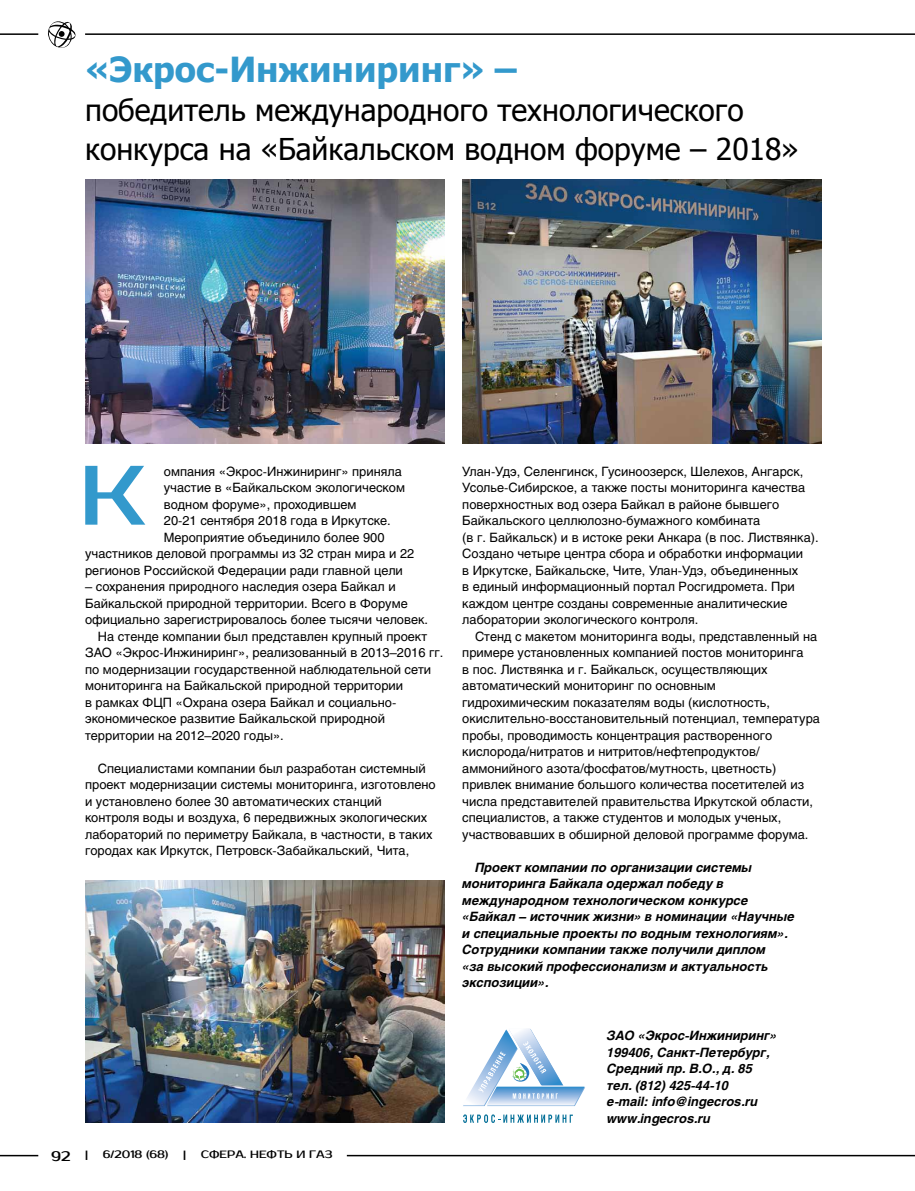
<style>
.page{position:relative;width:915px;height:1191px;background:#fff}
.page>*{position:absolute;margin:0;border:0;box-sizing:border-box;transform-origin:0 0}
.t1{font:84px "Prosto";color:#39c}
.t2{font:700 34.5px "Tahoma";color:#39c}
.t3{font:30px/39px "Tahoma";color:#000}
.t4{font:13.5px "Prosto";color:#000}
.t5{font:12.75px/16.5px "Helios";color:#000}
.t6{font:italic 700 12.75px/16.5px "Helios";color:#000}
.t7{font:10.5px "Prosto";color:#000}
</style>
<div class="page">
<img style="left:85px;top:880px;width:359px;height:242px">
<img style="left:85px;top:180px;width:359px;height:263px">
<hr style="left:0;top:1154px;width:38px;height:2px;background:#000">
<hr style="left:347px;top:1154px;width:567px;height:2px;background:#000">
<hr style="left:0;top:33px;width:38px;height:2px;background:#000">
<hr style="left:85px;top:33px;width:829px;height:2px;background:#000">
<svg style="left:48px;top:21px;width:27px;height:27px"></svg>
<svg style="left:463px;top:1028px;width:122px;height:95px"></svg>
<img style="left:462px;top:180px;width:359px;height:263px">
<h2 class="t2" style="left:85px;top:45px;width:433px">«Экрос-Инжиниринг» –</h2>
<h3 class="t3" style="left:85px;top:92px;width:714px">победитель международного технологического конкурса на «Байкальском водном форуме – 2018»</h3>
<h1 class="t1" style="left:79px;top:446px;width:68px">к</h1>
<p class="t5" style="left:462px;top:463px;width:358px">Улан-Удэ, Селенгинск, Гусиноозерск, Шелехов, Ангарск, Усолье-Сибирское, а также посты мониторинга качества поверхностных вод озера Байкал в районе бывшего Байкальского целлюлозно-бумажного комбината<br>(в г. Байкальск) и в истоке реки Анкара (в пос. Листвянка).<br>Создано четыре центра сбора и обработки информации<br>в Иркутске, Байкальске, Чите, Улан-Удэ, объединенных<br>в единый информационный портал Росгидромета. При каждом центре созданы современные аналитические лаборатории экологического контроля.</p>
<p class="t5" style="left:462px;top:628px;width:359px;text-indent:13px">Стенд с макетом мониторинга воды, представленный на примере установленных компанией постов мониторинга<br>в пос. Листвянка и г. Байкальск, осуществляющих автоматический мониторинг по основным гидрохимическим показателям воды (кислотность, окислительно-восстановительный потенциал, температура пробы, проводимость концентрация растворенного кислорода/нитратов и нитритов/нефтепродуктов/ аммонийного азота/фосфатов/мутность, цветность) привлек внимание большого количества посетителей из числа представителей правительства Иркутской области, специалистов, а также студентов и молодых ученых, участвовавших в обширной деловой программе форума.</p>
<p class="t6" style="left:462px;top:859px;width:334px;text-indent:13px">Проект компании по организации системы мониторинга Байкала одержал победу в международном технологическом конкурсе «Байкал – источник жизни» в номинации «Научные и специальные проекты по водным технологиям».<br>Сотрудники компании также получили диплом<br>«за высокий профессионализм и актуальность экспозиции».</p>
<p class="t5" style="left:164px;top:463px;width:239px">омпания «Экрос-Инжиниринг» приняла</p>
<p class="t5" style="left:164px;top:479px;width:242px">участие в «Байкальском экологическом</p>
<p class="t5" style="left:164px;top:496px;width:194px">водном форуме», проходившем</p>
<p class="t5" style="left:164px;top:512px;width:228px">20-21 сентября 2018 года в Иркутске.</p>
<p class="t5" style="left:164px;top:529px;width:222px">Мероприятие объединило более 900</p>
<p class="t5" style="left:85px;top:545px;width:330px">участников деловой программы из 32 стран мира и 22</p>
<p class="t5" style="left:85px;top:562px;width:319px">регионов Российской Федерации ради главной цели</p>
<p class="t5" style="left:85px;top:578px;width:312px">– сохранения природного наследия озера Байкал и</p>
<p class="t5" style="left:85px;top:595px;width:324px">Байкальской природной территории. Всего в Форуме</p>
<p class="t5" style="left:85px;top:611px;width:344px">официально зарегистрировалось более тысячи человек.</p>
<p class="t5" style="left:98px;top:628px;width:331px">На стенде компании был представлен крупный проект</p>
<p class="t5" style="left:85px;top:644px;width:359px">ЗАО «Экрос-Инжиниринг», реализованный в 2013–2016 гг.</p>
<p class="t5" style="left:85px;top:661px;width:347px">по модернизации государственной наблюдательной сети</p>
<p class="t5" style="left:85px;top:677px;width:319px">мониторинга на Байкальской природной территории</p>
<p class="t5" style="left:85px;top:694px;width:312px">в рамках ФЦП «Охрана озера Байкал и социально-</p>
<p class="t5" style="left:85px;top:710px;width:301px">экономическое развитие Байкальской природной</p>
<p class="t5" style="left:85px;top:727px;width:200px">территории на 2012–2020 годы».</p>
<p class="t5" style="left:85px;top:760px;width:352px;text-indent:13px">Специалистами компании был разработан системный проект модернизации системы мониторинга, изготовлено и установлено более 30 автоматических станций контроля воды и воздуха, 6 передвижных экологических лабораторий по периметру Байкала, в частности, в таких городах как Иркутск, Петровск-Забайкальский, Чита,</p>
<p class="t4" style="left:51px;top:1148px;width:21px">92</p>
<p class="t7" style="left:85px;top:1147px;width:4px">|</p>
<p class="t7" style="left:103px;top:1148px;width:67px">6/2018 (68)</p>
<p class="t7" style="left:183px;top:1147px;width:4px">|</p>
<p class="t7" style="left:201px;top:1148px;width:133px">СФЕРА. НЕФТЬ И ГАЗ</p>
<p class="t6" style="left:606px;top:1027px;width:171px">ЗАО «Экрос-Инжиниринг»<br>199406, Санкт-Петербург,<br>Средний пр. В.О., д. 85 тел. (812) 425-44-10<br>e-mail: info@ingecros.ru www.ingecros.ru</p>
</div>
